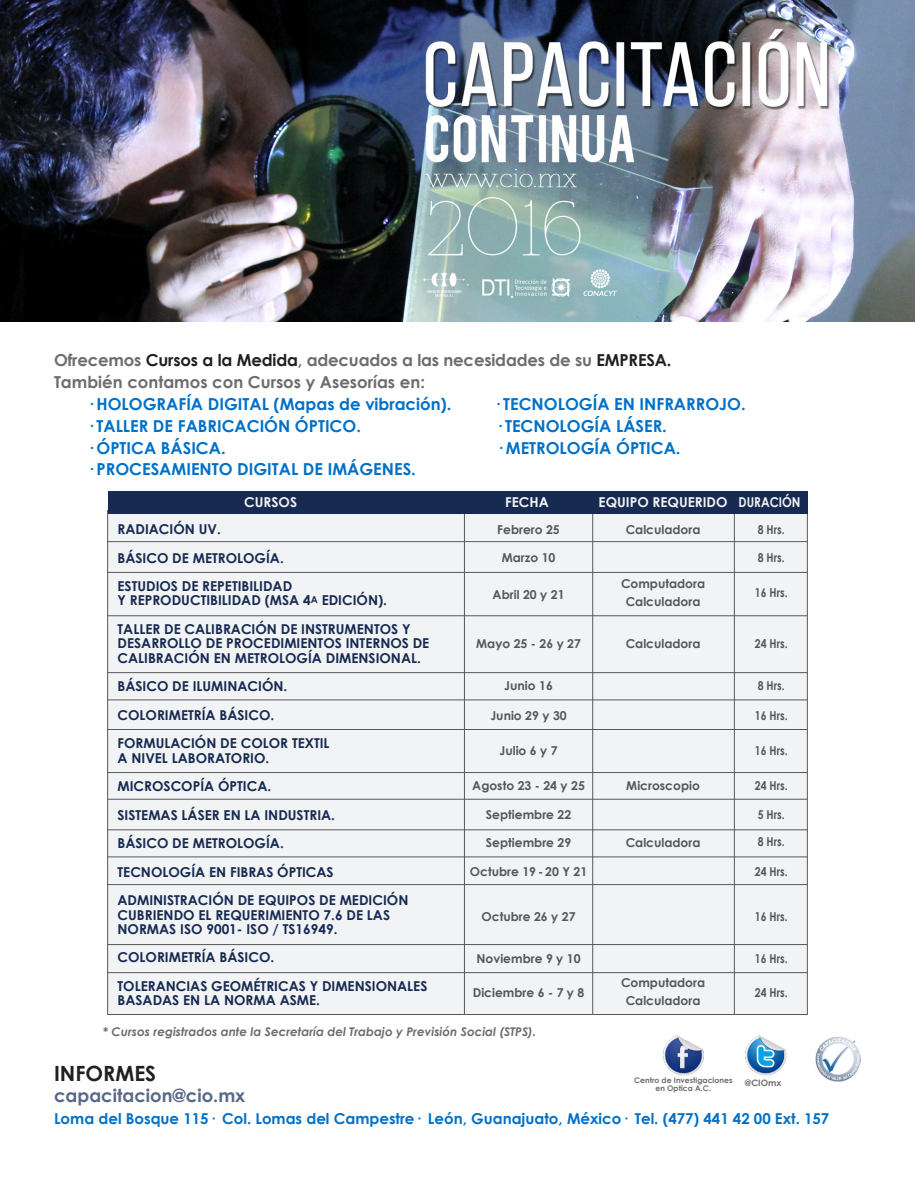
<style>
.page{position:relative;width:915px;height:1191px;background:#fff}
.page>*{position:absolute;margin:0;border:0;box-sizing:border-box;transform-origin:0 0}
.t1{font:700 21px "Century Gothic";color:#231f20}
.t2{font:700 18px "Century Gothic";color:#586889}
.t3{font:700 16.5px "Century Gothic";color:#0070c7}
.t4{font:700 16.5px "Century Gothic";letter-spacing:-.01em;color:#6c6d70}
.t5{font:700 15px "Century Gothic";color:#0070c7}
.t6{font:700 13.65px/28.5px "Century Gothic";color:#162a52}
.t7{font:700 13.65px "Century Gothic";color:#f2f3f4}
.t8{font:700 12.3px/18.3px "Century Gothic";color:#565759;text-align:center}
.t9{font:700 12.3px/26.1px "Century Gothic";color:#565759;scale:.86 1}
.t10{font:italic 700 12px "Century Gothic";color:#6c6d70}
.t11{font:700 8.85px "Century Gothic";color:#6c6d70}
.t12{font:700 7.65px "Century Gothic";color:#6c6d70}
.s1{color:#231f20}
</style>
<div class="page">
<img style="left:815px;top:1036px;width:45px;height:45px">
<img style="left:0;top:0;width:914px;height:321px">
<div style="left:108px;top:510px;width:699px;height:504px;background:#f2f3f4"></div>
<hr style="left:108px;top:541px;width:699px;height:1px;background:#57585a">
<hr style="left:108px;top:572px;width:699px;height:1px;background:#57585a">
<hr style="left:108px;top:615px;width:699px;height:1px;background:#57585a">
<hr style="left:108px;top:672px;width:699px;height:1px;background:#57585a">
<hr style="left:108px;top:699px;width:699px;height:1px;background:#57585a">
<hr style="left:108px;top:729px;width:699px;height:1px;background:#57585a">
<hr style="left:108px;top:772px;width:699px;height:1px;background:#57585a">
<hr style="left:108px;top:799px;width:699px;height:1px;background:#57585a">
<hr style="left:108px;top:829px;width:699px;height:1px;background:#57585a">
<hr style="left:108px;top:856px;width:699px;height:1px;background:#57585a">
<hr style="left:108px;top:884px;width:699px;height:1px;background:#57585a">
<hr style="left:108px;top:944px;width:699px;height:1px;background:#57585a">
<hr style="left:108px;top:972px;width:699px;height:1px;background:#57585a">
<hr style="left:464px;top:513px;width:1px;height:501px;background:#57585a">
<hr style="left:592px;top:513px;width:1px;height:501px;background:#57585a">
<hr style="left:733px;top:513px;width:1px;height:501px;background:#57585a">
<div style="left:108px;top:491px;width:699px;height:22px;background:#162a52"></div>
<img style="left:663px;top:1035px;width:41px;height:41px">
<img style="left:745px;top:1035px;width:42px;height:41px">
<p class="t4" style="left:54px;top:350px;width:618px">Ofrecemos <span class="s1">Cursos a la Medida</span>, adecuados a las necesidades de su <span class="s1">EMPRESA.</span></p>
<p class="t4" style="left:54px;top:372px;width:372px">También contamos con Cursos y Asesorías en:</p>
<p class="t3" style="left:86px;top:393px;width:366px">· HOLOGRAFÍA DIGITAL (Mapas de vibración).</p>
<p class="t3" style="left:493px;top:393px;width:254px">· TECNOLOGÍA EN INFRARROJO.</p>
<p class="t3" style="left:86px;top:415px;width:276px">· TALLER DE FABRICACIÓN ÓPTICO.</p>
<p class="t3" style="left:495px;top:415px;width:173px">· TECNOLOGÍA LÁSER.</p>
<p class="t3" style="left:86px;top:437px;width:141px">· ÓPTICA BÁSICA.</p>
<p class="t3" style="left:495px;top:437px;width:186px">· METROLOGÍA ÓPTICA.</p>
<p class="t3" style="left:86px;top:459px;width:331px">· PROCESAMIENTO DIGITAL DE IMÁGENES.</p>
<p class="t7" style="left:244px;top:494px;width:54px">CURSOS</p>
<p class="t7" style="left:505px;top:494px;width:45px">FECHA</p>
<p class="t7" style="left:598px;top:494px;width:203px">EQUIPO REQUERIDO DURACIÓN</p>
<p class="t6" style="left:117px;top:514px;width:176px">RADIACIÓN UV.<br>BÁSICO DE METROLOGÍA.<br>ESTUDIOS DE REPETIBILIDAD</p>
<p class="t6" style="left:117px;top:586px;width:294px">Y REPRODUCTIBILIDAD (MSA 4<sup>A</sup> EDICIÓN).<br>TALLER DE CALIBRACIÓN DE INSTRUMENTOS Y</p>
<p class="t6" style="left:117px;top:636px;width:313px;line-height:14.2px">DESARROLLO DE PROCEDIMIENTOS INTERNOS DE<br>CALIBRACIÓN EN METROLOGÍA DIMENSIONAL.</p>
<p class="t6" style="left:117px;top:671px;width:213px">BÁSICO DE ILUMINACIÓN.<br>COLORIMETRÍA BÁSICO.<br>FORMULACIÓN DE COLOR TEXTIL</p>
<p class="t6" style="left:117px;top:743px;width:292px">A NIVEL LABORATORIO.<br>MICROSCOPÍA ÓPTICA.<br>SISTEMAS LÁSER EN LA INDUSTRIA.<br>BÁSICO DE METROLOGÍA.<br>TECNOLOGÍA EN FIBRAS ÓPTICAS<br>ADMINISTRACIÓN DE EQUIPOS DE MEDICIÓN</p>
<p class="t6" style="left:117px;top:907px;width:274px;line-height:14.2px">CUBRIENDO EL REQUERIMIENTO 7.6 DE LAS<br>NORMAS ISO 9001- ISO / TS16949.</p>
<p class="t6" style="left:117px;top:943px;width:311px">COLORIMETRÍA BÁSICO.<br>TOLERANCIAS GEOMÉTRICAS Y DIMENSIONALES</p>
<p class="t6" style="left:117px;top:985px;width:204px">BASADAS EN LA NORMA ASME.</p>
<p class="t8" style="left:497px;top:520px;width:64px">Febrero 25</p>
<p class="t8" style="left:501px;top:547px;width:55px">Marzo 10</p>
<p class="t8" style="left:492px;top:584px;width:73px">Abril 20 y 21</p>
<p class="t8" style="left:476px;top:633px;width:106px">Mayo 25 - 26 y 27</p>
<p class="t8" style="left:504px;top:676px;width:50px">Junio 16</p>
<p class="t8" style="left:490px;top:706px;width:78px">Junio 29 y 30</p>
<p class="t8" style="left:499px;top:741px;width:60px">Julio 6 y 7</p>
<p class="t8" style="left:472px;top:775px;width:114px">Agosto 23 - 24 y 25</p>
<p class="t8" style="left:485px;top:805px;width:87px">Septiembre 22</p>
<p class="t8" style="left:485px;top:833px;width:87px">Septiembre 29</p>
<p class="t8" style="left:470px;top:862px;width:119px">Octubre 19 - 20 Y 21</p>
<p class="t8" style="left:481px;top:907px;width:95px">Octubre 26 y 27</p>
<p class="t8" style="left:476px;top:949px;width:105px">Noviembre 9 y 10</p>
<p class="t8" style="left:472px;top:983px;width:113px">Diciembre 6 - 7 y 8</p>
<p class="t8" style="left:625px;top:520px;width:76px">Calculadora</p>
<p class="t8" style="left:620px;top:574px;width:86px">Computadora<br>Calculadora</p>
<p class="t8" style="left:625px;top:633px;width:76px">Calculadora</p>
<p class="t8" style="left:626px;top:775px;width:75px">Microscopio</p>
<p class="t8" style="left:625px;top:833px;width:76px">Calculadora</p>
<p class="t8" style="left:620px;top:972px;width:86px">Computadora<br>Calculadora</p>
<p class="t9" style="left:757px;top:516px;width:33px">8 Hrs.</p>
<p class="t9" style="left:757px;top:544px;width:33px">8 Hrs.</p>
<p class="t9" style="left:754px;top:579px;width:40px">16 Hrs.</p>
<p class="t9" style="left:754px;top:630px;width:40px">24 Hrs.</p>
<p class="t9" style="left:757px;top:672px;width:33px">8 Hrs.</p>
<p class="t9" style="left:754px;top:702px;width:40px">16 Hrs.</p>
<p class="t9" style="left:754px;top:737px;width:40px">16 Hrs.</p>
<p class="t9" style="left:754px;top:772px;width:40px">24 Hrs.</p>
<p class="t9" style="left:757px;top:801px;width:33px">5 Hrs.<br>8 Hrs.</p>
<p class="t9" style="left:754px;top:858px;width:40px">24 Hrs.</p>
<p class="t9" style="left:754px;top:903px;width:40px">16 Hrs.</p>
<p class="t9" style="left:754px;top:945px;width:40px">16 Hrs.</p>
<p class="t9" style="left:754px;top:979px;width:40px">24 Hrs.</p>
<p class="t10" style="left:103px;top:1024px;width:434px">* Cursos registrados ante la Secretaría del Trabajo y Previsión Social (STPS).</p>
<p class="t1" style="left:54px;top:1059px;width:104px">INFORMES</p>
<p class="t2" style="left:54px;top:1084px;width:193px">capacitacion@cio.mx</p>
<p class="t5" style="left:54px;top:1109px;width:776px">Loma del Bosque 115· Col. Lomas del Campestre· León, Guanajuato, México· Tel. (477) 441 42 00 Ext. 157</p>
<p class="t12" style="left:634px;top:1075px;width:100px">Centro de Investigaciones</p>
<p class="t12" style="left:655px;top:1083px;width:57px">en Optica A.C.</p>
<p class="t11" style="left:744px;top:1077px;width:38px">@CIOmx</p>
</div>
